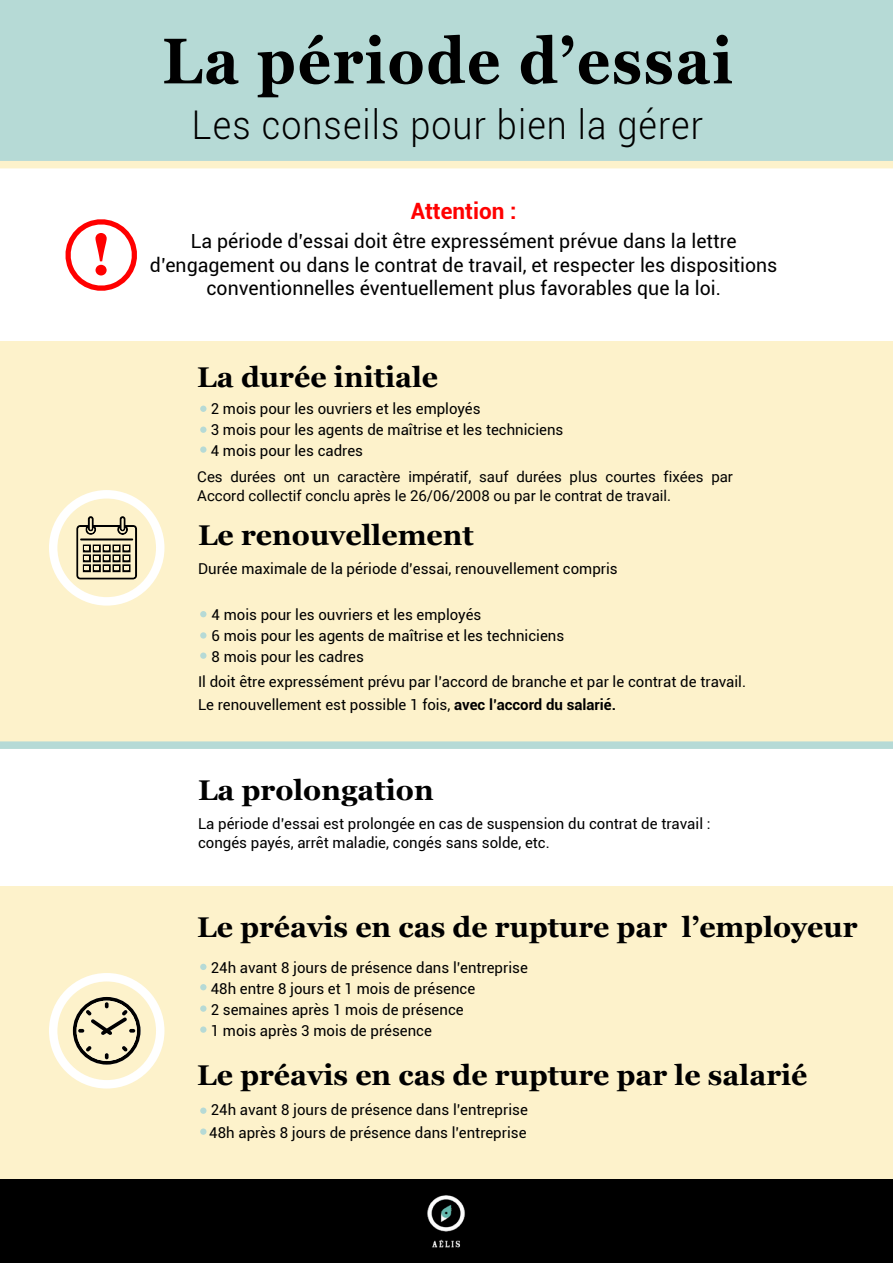
<style>
.page{position:relative;width:893px;height:1263px;background:#fff}
.page>*{position:absolute;margin:0;border:0;box-sizing:border-box;transform-origin:0 0}
.t1{font:700 64.35px "Georgia";letter-spacing:.03em;color:#000;scale:.91 1}
.t2{font:700 58.95px "Georgia";color:#f00}
.t3{font:300 39.6px "Roboto";letter-spacing:.03em;color:#000;scale:.91 1}
.t4{font:700 28.5px "Georgia";color:#000}
.t5{font:700 22.5px "Roboto";color:#f00}
.t6{font:19.5px/23.4px "Roboto";color:#000;text-align:center}
.t7{font:15px/21px "Roboto";color:#000}
.s1{font-weight:700}
</style>
<div class="page">
<div style="left:0;top:886px;width:893px;height:293px;background:#fdf2cb"></div>
<div style="left:0;top:342px;width:893px;height:403px;background:#fdf2cb"></div>
<div style="left:0;top:0;width:893px;height:163px;background:#b6dad6"></div>
<div style="left:0;top:161px;width:893px;height:7px;background:#fdf2cb"></div>
<div style="left:0;top:741px;width:893px;height:8px;background:#b6dad6"></div>
<svg style="left:65px;top:219px;width:72px;height:72px"></svg>
<div style="left:0;top:1179px;width:893px;height:84px;background:#000"></div>
<img style="left:427px;top:1195px;width:38px;height:53px">
<div style="left:49px;top:490px;width:115px;height:116px;border:8px solid #fff;border-radius:50%"></div>
<svg style="left:76px;top:516px;width:61px;height:63px"></svg>
<div style="left:49px;top:973px;width:115px;height:115px;border:8px solid #fff;border-radius:50%"></div>
<svg style="left:73px;top:997px;width:68px;height:67px"></svg>
<svg style="left:200px;top:406px;width:6px;height:6px"></svg>
<svg style="left:200px;top:427px;width:6px;height:6px"></svg>
<div style="left:200px;top:446px;width:6px;height:7px;background:#b6dad6;border-radius:50%"></div>
<svg style="left:200px;top:611px;width:6px;height:6px"></svg>
<div style="left:200px;top:632px;width:6px;height:7px;background:#b6dad6;border-radius:50%"></div>
<div style="left:200px;top:652px;width:6px;height:7px;background:#b6dad6;border-radius:50%"></div>
<svg style="left:200px;top:964px;width:6px;height:6px"></svg>
<svg style="left:200px;top:984px;width:6px;height:6px"></svg>
<div style="left:200px;top:1005px;width:6px;height:7px;background:#b6dad6;border-radius:50%"></div>
<div style="left:200px;top:1026px;width:6px;height:7px;background:#b6dad6;border-radius:50%"></div>
<div style="left:200px;top:1107px;width:6px;height:7px;background:#b6dad6;border-radius:50%"></div>
<div style="left:200px;top:1128px;width:6px;height:7px;background:#b6dad6;border-radius:50%"></div>
<h2 class="t2" style="left:90px;top:210px;width:24px">!</h2>
<h1 class="t1" style="left:162px;top:13px;width:629px">La période d’essai</h1>
<h3 class="t3" style="left:192px;top:97px;width:563px">Les conseils pour bien la gérer</h3>
<h3 class="t5" style="left:411px;top:195px;width:107px">Attention :</h3>
<h3 class="t6" style="left:150px;top:229px;width:629px">La période d’essai doit être expressément prévue dans la lettre d’engagement ou dans le contrat de travail, et respecter les dispositions conventionnelles éventuellement plus favorables que la loi.</h3>
<h3 class="t4" style="left:197px;top:355px;width:242px">La durée initiale</h3>
<p class="t7" style="left:211px;top:398px;width:354px">2 mois pour les ouvriers et les employés<br>3 mois pour les agents de maîtrise et les techniciens<br>4 mois pour les cadres</p>
<p class="t7" style="left:197px;top:466px;width:537px;line-height:19.5px">Ces durées ont un caractère impératif, sauf durées plus courtes fixées par<br>Accord collectif conclu après le 26/06/2008 ou par le contrat de travail.</p>
<h3 class="t4" style="left:198px;top:514px;width:277px">Le renouvellement</h3>
<p class="t7" style="left:198px;top:558px;width:421px">Durée maximale de la période d’essai, renouvellement compris</p>
<p class="t7" style="left:212px;top:603px;width:354px">4 mois pour les ouvriers et les employés<br>6 mois pour les agents de maîtrise et les techniciens<br>8 mois pour les cadres</p>
<p class="t7" style="left:198px;top:670px;width:550px;line-height:22.5px">Il doit être expressément prévu par l’accord de branche et par le contrat de travail.<br>Le renouvellement est possible 1 fois, <span class="s1">avec l’accord du salarié.</span></p>
<h3 class="t4" style="left:198px;top:768px;width:237px">La prolongation</h3>
<p class="t7" style="left:198px;top:813px;width:514px;line-height:19.5px">La période d’essai est prolongée en cas de suspension du contrat de travail : congés payés, arrêt maladie, congés sans solde, etc.</p>
<h3 class="t4" style="left:197px;top:905px;width:662px">Le préavis en cas de rupture par l’employeur</h3>
<p class="t7" style="left:211px;top:956px;width:319px">24h avant 8 jours de présence dans l’entreprise 48h entre 8 jours et 1 mois de présence<br>2 semaines après 1 mois de présence<br>1 mois après 3 mois de présence</p>
<h3 class="t4" style="left:197px;top:1054px;width:612px">Le préavis en cas de rupture par le salarié</h3>
<p class="t7" style="left:209px;top:1098px;width:320px;line-height:22.5px">24h avant 8 jours de présence dans l’entreprise<br>48h après 8 jours de présence dans l’entreprise</p>
</div>
